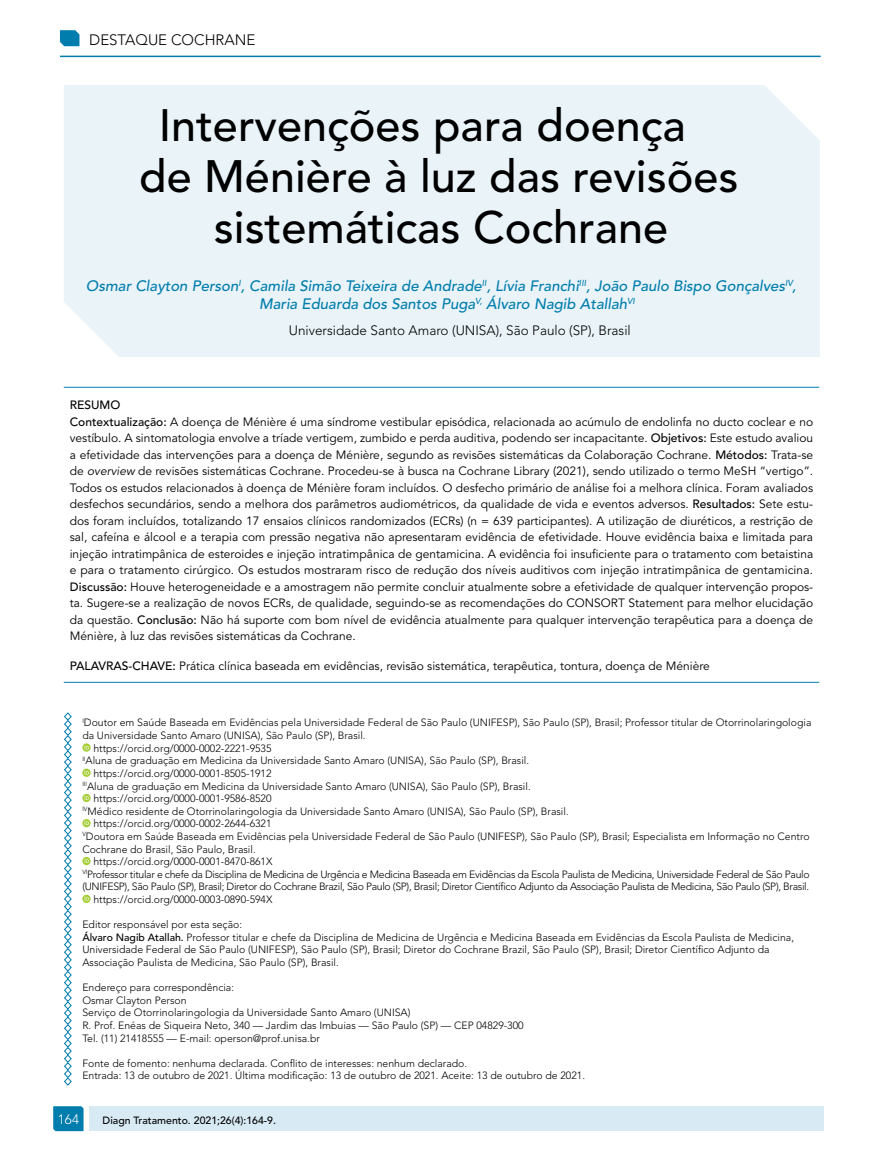
<style>
.page{position:relative;width:893px;height:1170px;background:#fff}
.page>*{position:absolute;margin:0;border:0;box-sizing:border-box;transform-origin:0 0}
.t1{font:500 45px "Avenir LT Std";color:#000}
.t2{font:italic 500 15px/18px "Avenir LT Std";color:#007dac}
.t3{font:300 15px "Avenir LT Std";color:#000}
.t4{font:300 13.5px "Avenir LT Std";color:#000}
.t5{font:300 13.5px "Avenir LT Std";color:#fff}
.t6{font:12px/16.5px "Avenir LT Std";color:#000}
.t7{font:300 10.5px/12.6px "Avenir LT Std";color:#000}
.t8{font:300 10.5px "Avenir LT Std";letter-spacing:-.03em;color:#000}
.t9{font:500 10.5px "Avenir LT Std";color:#000}
.s1{font-weight:500}
.s2{font-style:italic}
</style>
<div class="page">
<div style="left:64px;top:85px;width:756px;height:272px;background:#e9f3f8"></div>
<svg style="left:64px;top:712px;width:8px;height:373px"></svg>
<svg style="left:82px;top:743px;width:9px;height:8px"></svg>
<svg style="left:85px;top:744px;width:4px;height:5px"></svg>
<svg style="left:82px;top:768px;width:9px;height:8px"></svg>
<svg style="left:85px;top:770px;width:4px;height:4px"></svg>
<svg style="left:82px;top:793px;width:9px;height:9px"></svg>
<svg style="left:85px;top:795px;width:4px;height:4px"></svg>
<svg style="left:82px;top:819px;width:9px;height:8px"></svg>
<svg style="left:85px;top:820px;width:4px;height:5px"></svg>
<svg style="left:82px;top:856px;width:9px;height:9px"></svg>
<svg style="left:85px;top:858px;width:4px;height:4px"></svg>
<svg style="left:82px;top:894px;width:9px;height:8px"></svg>
<svg style="left:85px;top:896px;width:4px;height:4px"></svg>
<hr style="left:64px;top:387px;width:755px;height:1px;background:#007dac">
<hr style="left:64px;top:682px;width:755px;height:1px;background:#007dac">
<svg style="left:60px;top:30px;width:19px;height:16px"></svg>
<hr style="left:60px;top:56px;width:761px;height:1px;background:#007dac">
<svg style="left:53px;top:1106px;width:31px;height:24px"></svg>
<div style="left:89px;top:1106px;width:735px;height:24px;background:#d8eaf4"></div>
<p class="t3" style="left:89px;top:31px;width:167px">DESTAQUE COCHRANE</p>
<h1 class="t1" style="left:159px;top:99px;width:528px">Intervenções para doença</h1>
<h1 class="t1" style="left:139px;top:150px;width:601px">de Ménière à luz das revisões</h1>
<h1 class="t1" style="left:214px;top:201px;width:456px">sistemáticas Cochrane</h1>
<p class="t2" style="left:259px;top:277px;width:539px;text-indent:-173px">Osmar Clayton Person<sup>I</sup>, Camila Simão Teixeira de Andrade<sup>II</sup>, Lívia Franchi<sup>III</sup>, João Paulo Bispo Gonçalves<sup>IV</sup>,<br>Maria Eduarda dos Santos Puga<sup>V,</sup> Álvaro Nagib Atallah<sup>VI</sup></p>
<p class="t4" style="left:289px;top:323px;width:343px">Universidade Santo Amaro (UNISA), São Paulo (SP), Brasil</p>
<p class="t6" style="left:70px;top:397px;width:745px"><span class="s1">RESUMO<br>Contextualização:</span> A doença de Ménière é uma síndrome vestibular episódica, relacionada ao acúmulo de endolinfa no ducto coclear e no vestíbulo. A sintomatologia envolve a tríade vertigem, zumbido e perda auditiva, podendo ser incapacitante. <span class="s1">Objetivos:</span> Este estudo avaliou a efetividade das intervenções para a doença de Ménière, segundo as revisões sistemáticas da Colaboração Cochrane. <span class="s1">Métodos:</span> Trata-se de <span class="s2">overview</span> de revisões sistemáticas Cochrane. Procedeu-se à busca na Cochrane Library (2021), sendo utilizado o termo MeSH “vertigo”.<br>Todos os estudos relacionados à doença de Ménière foram incluídos. O desfecho primário de análise foi a melhora clínica. Foram avaliados desfechos secundários, sendo a melhora dos parâmetros audiométricos, da qualidade de vida e eventos adversos. <span class="s1">Resultados:</span> Sete estu&shy;dos foram incluídos, totalizando 17 ensaios clínicos randomizados (ECRs) (n = 639 participantes). A utilização de diuréticos, a restrição de sal, cafeína e álcool e a terapia com pressão negativa não apresentaram evidência de efetividade. Houve evidência baixa e limitada para injeção intratimpânica de esteroides e injeção intratimpânica de gentamicina. A evidência foi insuficiente para o tratamento com betaistina e para o tratamento cirúrgico. Os estudos mostraram risco de redução dos níveis auditivos com injeção intratimpânica de gentamicina.<br><span class="s1">Discussão:</span> Houve heterogeneidade e a amostragem não permite concluir atualmente sobre a efetividade de qualquer intervenção propos&shy;ta. Sugere-se a realização de novos ECRs, de qualidade, seguindo-se as recomendações do CONSORT Statement para melhor elucidação da questão. <span class="s1">Conclusão:</span> Não há suporte com bom nível de evidência atualmente para qualquer intervenção terapêutica para a doença de Ménière, à luz das revisões sistemáticas da Cochrane.</p>
<p class="t6" style="left:70px;top:657px;width:642px"><span class="s1">PALAVRAS-CHAVE:</span> Prática clínica baseada em evidências, revisão sistemática, terapêutica, tontura, doença de Ménière</p>
<p class="t7" style="left:82px;top:716px;width:731px"><sup>I</sup>Doutor em Saúde Baseada em Evidências pela Universidade Federal de São Paulo (UNIFESP), São Paulo (SP), Brasil; Professor titular de Otorrinolaringologia</p>
<p class="t7" style="left:82px;top:729px;width:285px">da Universidade Santo Amaro (UNISA), São Paulo (SP), Brasil.</p>
<p class="t7" style="left:93px;top:741px;width:180px">https://orcid.org/0000-0002-2221-9535</p>
<p class="t7" style="left:82px;top:754px;width:448px"><sup>II</sup>Aluna de graduação em Medicina da Universidade Santo Amaro (UNISA), São Paulo (SP), Brasil.</p>
<p class="t7" style="left:93px;top:767px;width:180px">https://orcid.org/0000-0001-8505-1912</p>
<p class="t7" style="left:82px;top:779px;width:450px"><sup>III</sup>Aluna de graduação em Medicina da Universidade Santo Amaro (UNISA), São Paulo (SP), Brasil.</p>
<p class="t7" style="left:93px;top:792px;width:180px">https://orcid.org/0000-0001-9586-8520</p>
<p class="t7" style="left:82px;top:804px;width:488px"><sup>IV</sup>Médico residente de Otorrinolaringologia da Universidade Santo Amaro (UNISA), São Paulo (SP), Brasil.</p>
<p class="t7" style="left:93px;top:817px;width:180px">https://orcid.org/0000-0002-2644-6321</p>
<p class="t7" style="left:82px;top:830px;width:729px"><sup>V</sup>Doutora em Saúde Baseada em Evidências pela Universidade Federal de São Paulo (UNIFESP), São Paulo (SP), Brasil; Especialista em Informação no Centro</p>
<p class="t7" style="left:82px;top:842px;width:175px">Cochrane do Brasil, São Paulo, Brasil.</p>
<p class="t7" style="left:93px;top:855px;width:181px">https://orcid.org/0000-0001-8470-861X</p>
<p class="t8" style="left:82px;top:867px;width:729px"><sup>VI</sup>Professor titular e chefe da Disciplina de Medicina de Urgência e Medicina Baseada em Evidências da Escola Paulista de Medicina, Universidade Federal de São Paulo</p>
<p class="t8" style="left:82px;top:880px;width:728px">(UNIFESP), São Paulo (SP), Brasil; Diretor do Cochrane Brazil, São Paulo (SP), Brasil; Diretor Científico Adjunto da Associação Paulista de Medicina, São Paulo (SP), Brasil.</p>
<p class="t7" style="left:93px;top:893px;width:181px">https://orcid.org/0000-0003-0890-594X</p>
<p class="t7" style="left:82px;top:918px;width:713px">Editor responsável por esta seção:<br><span class="s1">Álvaro Nagib Atallah.</span> Professor titular e chefe da Disciplina de Medicina de Urgência e Medicina Baseada em Evidências da Escola Paulista de Medicina, Universidade Federal de São Paulo (UNIFESP), São Paulo (SP), Brasil; Diretor do Cochrane Brazil, São Paulo (SP), Brasil; Diretor Científico Adjunto da Associação Paulista de Medicina, São Paulo (SP), Brasil.</p>
<p class="t7" style="left:82px;top:981px;width:443px">Endereço para correspondência:<br>Osmar Clayton Person<br>Serviço de Otorrinolaringologia da Universidade Santo Amaro (UNISA)<br>R. Prof. Enéas de Siqueira Neto, 340 — Jardim das Imbuias — São Paulo (SP) — CEP 04829-300<br>Tel. (11) 21418555 — E-mail: operson@prof.unisa.br</p>
<p class="t7" style="left:82px;top:1056px;width:504px">Fonte de fomento: nenhuma declarada. Conflito de interesses: nenhum declarado.<br>Entrada: 13 de outubro de 2021. Última modificação: 13 de outubro de 2021. Aceite: 13 de outubro de 2021.</p>
<p class="t5" style="left:58px;top:1111px;width:23px">164</p>
<p class="t9" style="left:103px;top:1114px;width:175px">Diagn Tratamento. 2021;26(4):164-9.</p>
</div>
